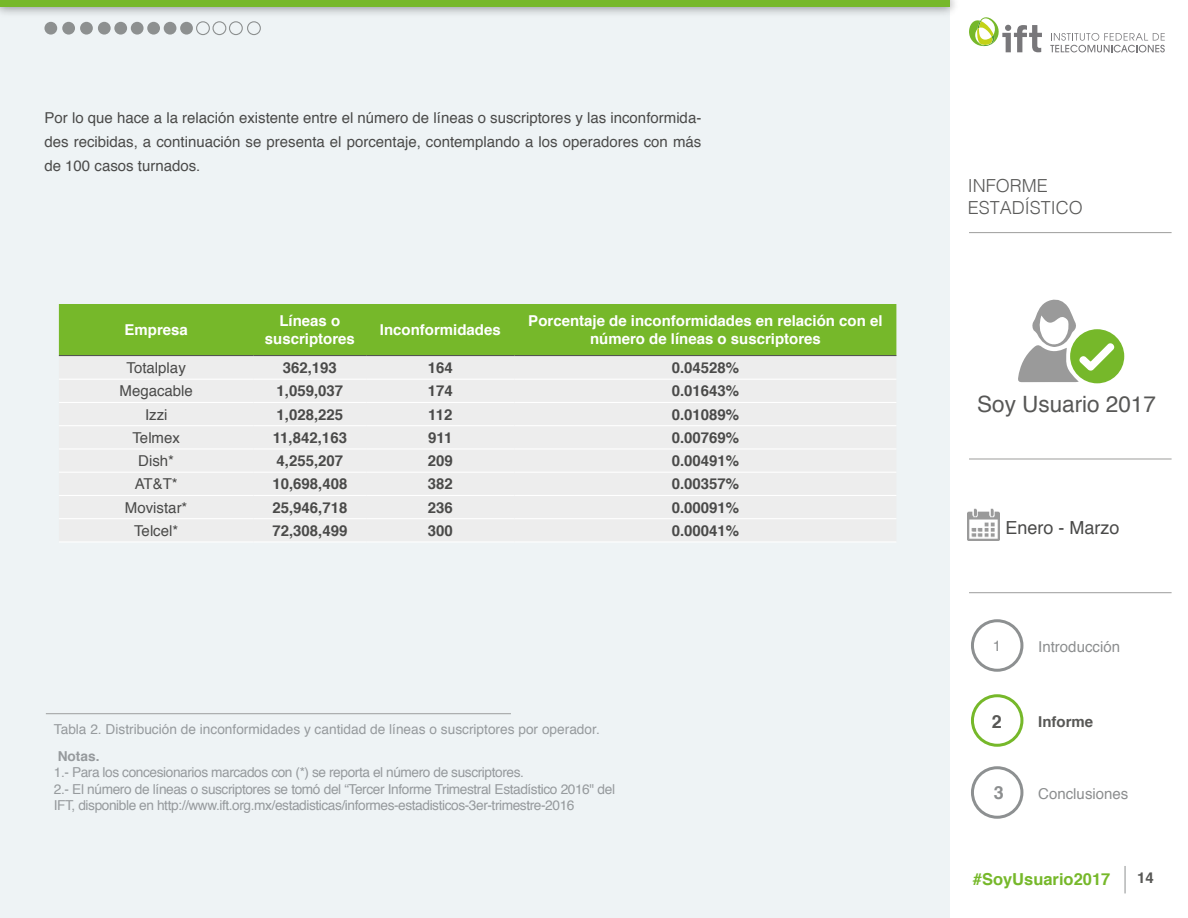
<style>
.page{position:relative;width:1188px;height:918px;background:#fff}
.page>*{position:absolute;margin:0;border:0;box-sizing:border-box;transform-origin:0 0}
.t1{font:22.5px "Helvetica";color:#575756}
.t2{font:300 18px/21.6px "Helvetica";color:#5a5a59}
.t3{font:18px "Helvetica";color:#4a4a49}
.t4{font:700 18px "Helvetica";color:#585856}
.t5{font:700 18px "Helvetica";color:#8c8e8f}
.t6{font:700 16.5px "Helvetica";color:#76b82a}
.t7{font:15px/24px "Helvetica";color:#4a4a49;text-align:justify}
.t8{font:700 15px "Helvetica";color:#4a4a49}
.t9{font:700 15px/18px "Helvetica";color:#fff;text-align:center}
.t10{font:15px "Helvetica";color:#8c8e8f}
.t11{font:700 15px "Helvetica";color:#585856}
.t12{font:13.65px/16.4px "Helvetica";letter-spacing:-.03em;color:#969a9d}
.t13{font:13.65px "Helvetica";color:#969a9d}
.t14{font:700 13.65px "Helvetica";color:#969a9d}
</style>
<div class="page">
<div style="left:0;top:0;width:950px;height:918px;background:#eef3f5"></div>
<div style="left:0;top:0;width:950px;height:7px;background:#76b82a"></div>
<div style="left:971px;top:619px;width:52px;height:53px;border:3px solid #8d9091;border-radius:50%"></div>
<div style="left:971px;top:694px;width:52px;height:53px;border:3px solid #76b82a;border-radius:50%"></div>
<div style="left:971px;top:766px;width:52px;height:53px;border:3px solid #8d9091;border-radius:50%"></div>
<svg style="left:1125px;top:866px;width:1px;height:27px"></svg>
<svg style="left:1050px;top:33px;width:115px;height:19px"></svg>
<svg style="left:969px;top:17px;width:73px;height:35px"></svg>
<hr style="left:969px;top:232px;width:203px;height:1px;background:#9d9d9c">
<hr style="left:969px;top:592px;width:203px;height:1px;background:#9d9d9c">
<hr style="left:969px;top:459px;width:203px;height:1px;background:#9d9d9c">
<img style="left:968px;top:509px;width:32px;height:32px">
<div style="left:1070px;top:329px;width:54px;height:54px;background:#76b82a;border-radius:50%"></div>
<svg style="left:1018px;top:300px;width:99px;height:82px"></svg>
<div style="left:44px;top:22px;width:13px;height:13px;background:#8d9090;border-radius:50%"></div>
<div style="left:98px;top:22px;width:13px;height:13px;background:#8d9090;border-radius:50%"></div>
<div style="left:114px;top:22px;width:13px;height:13px;background:#8d9090;border-radius:50%"></div>
<div style="left:131px;top:22px;width:13px;height:13px;background:#8d9090;border-radius:50%"></div>
<div style="left:147px;top:22px;width:13px;height:13px;background:#8d9090;border-radius:50%"></div>
<div style="left:164px;top:22px;width:12px;height:13px;background:#8d9090;border-radius:50%"></div>
<div style="left:180px;top:22px;width:13px;height:13px;background:#8d9090;border-radius:50%"></div>
<div style="left:196px;top:21px;width:14px;height:14px;border:1px solid #8d9090;border-radius:50%"></div>
<div style="left:212px;top:21px;width:14px;height:14px;border:1px solid #8d9090;border-radius:50%"></div>
<div style="left:229px;top:21px;width:14px;height:14px;border:1px solid #8d9090;border-radius:50%"></div>
<div style="left:62px;top:22px;width:13px;height:13px;background:#8d9090;border-radius:50%"></div>
<div style="left:80px;top:22px;width:13px;height:13px;background:#8d9090;border-radius:50%"></div>
<div style="left:59px;top:304px;width:837px;height:51px;background:#76b82a"></div>
<svg style="left:59px;top:356px;width:837px;height:1px"></svg>
<hr style="left:59px;top:355px;width:195px;height:1px;background:#4a4a49">
<hr style="left:254px;top:355px;width:112px;height:1px;background:#4a4a49">
<hr style="left:366px;top:355px;width:149px;height:1px;background:#4a4a49">
<hr style="left:515px;top:355px;width:381px;height:1px;background:#4a4a49">
<hr style="left:59px;top:379px;width:195px;height:1px;background:#fff">
<hr style="left:254px;top:379px;width:112px;height:1px;background:#fff">
<hr style="left:366px;top:379px;width:149px;height:1px;background:#fff">
<hr style="left:515px;top:379px;width:381px;height:1px;background:#fff">
<hr style="left:59px;top:402px;width:195px;height:1px;background:#fff">
<hr style="left:254px;top:402px;width:112px;height:1px;background:#fff">
<hr style="left:366px;top:402px;width:149px;height:1px;background:#fff">
<hr style="left:515px;top:402px;width:381px;height:1px;background:#fff">
<hr style="left:59px;top:425px;width:195px;height:1px;background:#fff">
<hr style="left:254px;top:425px;width:112px;height:1px;background:#fff">
<hr style="left:366px;top:425px;width:149px;height:1px;background:#fff">
<hr style="left:515px;top:425px;width:381px;height:1px;background:#fff">
<hr style="left:59px;top:448px;width:195px;height:2px;background:#fff">
<hr style="left:254px;top:448px;width:112px;height:2px;background:#fff">
<hr style="left:366px;top:448px;width:149px;height:2px;background:#fff">
<hr style="left:515px;top:448px;width:381px;height:2px;background:#fff">
<hr style="left:59px;top:472px;width:195px;height:1px;background:#fff">
<hr style="left:254px;top:472px;width:112px;height:1px;background:#fff">
<hr style="left:366px;top:472px;width:149px;height:1px;background:#fff">
<hr style="left:515px;top:472px;width:381px;height:1px;background:#fff">
<hr style="left:59px;top:495px;width:195px;height:1px;background:#fff">
<hr style="left:254px;top:495px;width:112px;height:1px;background:#fff">
<hr style="left:366px;top:495px;width:149px;height:1px;background:#fff">
<hr style="left:515px;top:495px;width:381px;height:1px;background:#fff">
<hr style="left:59px;top:518px;width:195px;height:1px;background:#fff">
<hr style="left:254px;top:518px;width:112px;height:1px;background:#fff">
<hr style="left:366px;top:518px;width:149px;height:1px;background:#fff">
<hr style="left:515px;top:518px;width:381px;height:1px;background:#fff">
<hr style="left:59px;top:541px;width:195px;height:2px;background:#fff">
<hr style="left:254px;top:541px;width:112px;height:2px;background:#fff">
<hr style="left:366px;top:541px;width:149px;height:2px;background:#fff">
<hr style="left:515px;top:541px;width:381px;height:2px;background:#fff">
<hr style="left:46px;top:713px;width:465px;height:1px;background:#9c9e9e">
<div style="left:247px;top:21px;width:14px;height:14px;border:1px solid #8d9090;border-radius:50%"></div>
<p class="t7" style="left:44px;top:106px;width:658px">Por lo que hace a la relación existente entre el número de líneas o suscriptores y las inconformida&shy;des recibidas, a continuación se presenta el porcentaje, contemplando a los operadores con más de 100 casos turnados.</p>
<p class="t9" style="left:125px;top:321px;width:65px">Empresa</p>
<p class="t9" style="left:265px;top:312px;width:92px">Líneas o suscriptores</p>
<p class="t9" style="left:380px;top:321px;width:122px">Inconformidades</p>
<p class="t9" style="left:528px;top:312px;width:356px">Porcentaje de inconformidades en relación con el número de líneas o suscriptores</p>
<p class="t7" style="left:127px;top:356px;width:61px">Totalplay</p>
<p class="t8" style="left:283px;top:356px;width:56px">362,193</p>
<p class="t8" style="left:428px;top:356px;width:27px">164</p>
<p class="t8" style="left:672px;top:356px;width:69px">0.04528%</p>
<p class="t7" style="left:120px;top:380px;width:75px">Megacable</p>
<p class="t8" style="left:277px;top:379px;width:68px">1,059,037</p>
<p class="t8" style="left:428px;top:379px;width:27px">174</p>
<p class="t8" style="left:672px;top:379px;width:69px">0.01643%</p>
<p class="t7" style="left:145px;top:403px;width:24px">Izzi</p>
<p class="t8" style="left:277px;top:402px;width:68px">1,028,225</p>
<p class="t8" style="left:428px;top:402px;width:26px">112</p>
<p class="t8" style="left:672px;top:402px;width:69px">0.01089%</p>
<p class="t7" style="left:132px;top:426px;width:49px">Telmex</p>
<p class="t8" style="left:273px;top:426px;width:76px">11,842,163</p>
<p class="t8" style="left:428px;top:426px;width:26px">911</p>
<p class="t8" style="left:672px;top:426px;width:69px">0.00769%</p>
<p class="t7" style="left:138px;top:449px;width:37px">Dish*</p>
<p class="t8" style="left:277px;top:449px;width:68px">4,255,207</p>
<p class="t8" style="left:428px;top:449px;width:27px">209</p>
<p class="t8" style="left:672px;top:449px;width:69px">0.00491%</p>
<p class="t7" style="left:135px;top:473px;width:45px">AT&amp;T*</p>
<p class="t8" style="left:272px;top:472px;width:77px">10,698,408</p>
<p class="t8" style="left:428px;top:472px;width:27px">382</p>
<p class="t8" style="left:672px;top:472px;width:69px">0.00357%</p>
<p class="t7" style="left:125px;top:496px;width:64px">Movistar*</p>
<p class="t8" style="left:272px;top:495px;width:77px">25,946,718</p>
<p class="t8" style="left:428px;top:495px;width:27px">236</p>
<p class="t8" style="left:672px;top:495px;width:69px">0.00091%</p>
<p class="t7" style="left:134px;top:519px;width:46px">Telcel*</p>
<p class="t8" style="left:272px;top:519px;width:77px">72,308,499</p>
<p class="t8" style="left:428px;top:519px;width:27px">300</p>
<p class="t8" style="left:672px;top:519px;width:69px">0.00041%</p>
<p class="t13" style="left:54px;top:718px;width:547px">Tabla 2. Distribución de inconformidades y cantidad de líneas o suscriptores por operador.</p>
<p class="t14" style="left:58px;top:745px;width:43px">Notas.</p>
<p class="t12" style="left:54px;top:765px;width:563px">1.- Para los concesionarios marcados con (*) se reporta el número de suscriptores.<br>2.- El número de líneas o suscriptores se tomó del “Tercer Informe Trimestral Estadístico 2016" del<br>IFT, disponible en http://www.ift.org.mx/estadisticas/informes-estadisticos-3er-trimestre-2016</p>
<h2 class="t2" style="left:968px;top:174px;width:117px">INFORME<br>ESTADÍSTICO</h2>
<h1 class="t1" style="left:977px;top:386px;width:180px">Soy Usuario 2017</h1>
<h2 class="t3" style="left:1005px;top:513px;width:116px">Enero - Marzo</h2>
<p class="t10" style="left:993px;top:634px;width:10px">1</p>
<p class="t10" style="left:1038px;top:636px;width:83px">Introducción</p>
<h2 class="t4" style="left:992px;top:707px;width:12px">2</h2>
<h2 class="t5" style="left:994px;top:779px;width:12px">3</h2>
<p class="t11" style="left:1038px;top:710px;width:57px">Informe</p>
<p class="t10" style="left:1038px;top:782px;width:92px">Conclusiones</p>
<p class="t6" style="left:973px;top:866px;width:139px">#SoyUsuario2017</p>
<p class="t11" style="left:1137px;top:866px;width:18px">14</p>
</div>
